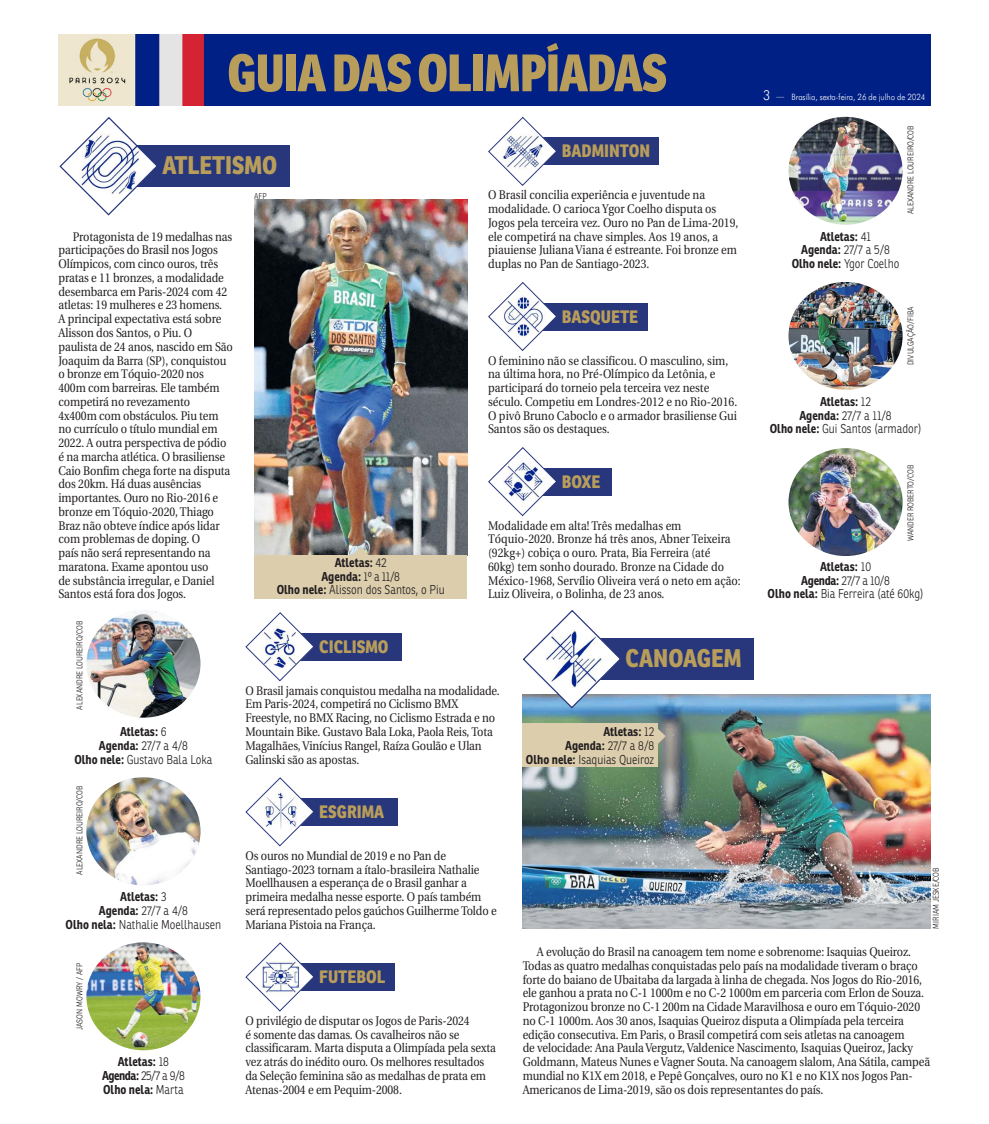
<style>
.page{position:relative;width:989px;height:1124px;background:#fff}
.page>*{position:absolute;margin:0;border:0;box-sizing:border-box;transform-origin:0 0}
.t1{font:800 51.12px "Ronnia Cond";letter-spacing:-.015em;color:#b99d5a}
.t2{font:800 24.75px "Ronnia";color:#b99d5a;scale:.88 1}
.t3{font:800 17.5px "Ronnia";color:#b99d5a;scale:.88 1}
.t4{font:12.5px/13.8px "Utopia";letter-spacing:-.01em;color:#231f20;scale:.88 1}
.t5{font:300 12.5px/13.8px "Ronnia";color:#231f20;text-align:center;scale:.88 1}
.t6{font:700 12.5px/13.8px "Ronnia";color:#231f20;text-align:center;scale:.88 1}
.t7{font:300 8.75px "Futura BT";color:#fff;scale:.9 1}
.t8{font:300 8.12px "Ronnia";color:#231f20;scale:.9 1}
.s1{font-weight:700}
.s2{font-weight:300}
.s3{font-size:13.75px}
</style>
<div class="page">
<div style="left:790px;top:34px;width:140px;height:72px;background:#002085"></div>
<img style="left:58px;top:34px;width:732px;height:72px">
<img style="left:522px;top:694px;width:408px;height:234px">
<div style="left:127px;top:145px;width:163px;height:42px;background:#28377b"></div>
<div style="left:590px;top:638px;width:163px;height:41px;background:#28377b"></div>
<div style="left:513px;top:138px;width:145px;height:27px;background:#28377b"></div>
<div style="left:270px;top:633px;width:131px;height:27px;background:#28377b"></div>
<div style="left:513px;top:303px;width:134px;height:27px;background:#28377b"></div>
<div style="left:270px;top:798px;width:127px;height:27px;background:#28377b"></div>
<div style="left:513px;top:468px;width:99px;height:27px;background:#28377b"></div>
<div style="left:270px;top:963px;width:124px;height:27px;background:#28377b"></div>
<svg style="left:59px;top:117px;width:97px;height:99px"></svg>
<svg style="left:522px;top:609px;width:100px;height:100px"></svg>
<svg style="left:488px;top:116px;width:70px;height:70px"></svg>
<svg style="left:245px;top:612px;width:70px;height:69px"></svg>
<svg style="left:488px;top:282px;width:70px;height:69px"></svg>
<svg style="left:245px;top:777px;width:70px;height:69px"></svg>
<svg style="left:488px;top:447px;width:70px;height:69px"></svg>
<svg style="left:245px;top:942px;width:70px;height:69px"></svg>
<img style="left:788px;top:117px;width:114px;height:108px">
<img style="left:788px;top:282px;width:114px;height:108px">
<img style="left:788px;top:448px;width:114px;height:108px">
<img style="left:86px;top:610px;width:114px;height:107px">
<img style="left:86px;top:777px;width:114px;height:108px">
<img style="left:86px;top:942px;width:114px;height:108px">
<img style="left:254px;top:199px;width:213px;height:355px">
<div style="left:522px;top:723px;width:136px;height:44px;background:#dccead"></div>
<svg style="left:658px;top:727px;width:7px;height:18px"></svg>
<div style="left:254px;top:554px;width:213px;height:44px;background:#dccead"></div>
<svg style="left:352px;top:546px;width:17px;height:9px"></svg>
<h1 class="t1" style="left:227px;top:43px;width:441px">GUIA DAS OLIMPÍADAS</h1>
<h2 class="t2" style="left:162px;top:156px;width:132px">ATLETISMO</h2>
<p class="t4" style="left:58px;top:231px;width:200px;text-indent:14px">Protagonista de 19 medalhas nas participações do Brasil nos Jogos<br>Olímpicos, com cinco ouros, três pratas e 11 bronzes, a modalidade desembarca em Paris-2024 com 42 atletas: 19 mulheres e 23 homens.<br>A principal expectativa está sobre<br>Alisson dos Santos, o Piu. O paulista de 24 anos, nascido em São<br>Joaquim da Barra (SP), conquistou o bronze em Tóquio-2020 nos<br>400m com barreiras. Ele também competirá no revezamento<br>4x400m com obstáculos. Piu tem no currículo o título mundial em<br>2022. A outra perspectiva de pódio é na marcha atlética. O brasiliense<br>Caio Bonfim chega forte na disputa dos 20km. Há duas ausências importantes. Ouro no Rio-2016 e bronze em Tóquio-2020, Thiago<br>Braz não obteve índice após lidar com problemas de doping. O<br>país não será representando na maratona. Exame apontou uso<br>de substância irregular, e Daniel<br>Santos está fora dos Jogos.</p>
<p class="t8" style="left:254px;top:191px;width:16px">AFP</p>
<p class="t5" style="left:277px;top:556px;width:192px"><span class="s1">Atletas:</span> 42<br><span class="s1">Agenda:</span> 1º a 11/8<br><span class="s1">Olho nele:</span> Alisson dos Santos, o Piu</p>
<h3 class="t3" style="left:562px;top:144px;width:102px">BADMINTON</h3>
<p class="t4" style="left:488px;top:189px;width:286px">O Brasil concilia experiência e juventude na modalidade. O carioca Ygor Coelho disputa os Jogos pela terceira vez. Ouro no Pan de Lima-2019, ele competirá na chave simples. Aos 19 anos, a piauiense Juliana Viana é estreante. Foi bronze em duplas no Pan de Santiago-2023.</p>
<h3 class="t3" style="left:562px;top:309px;width:88px">BASQUETE</h3>
<p class="t4" style="left:488px;top:354px;width:285px">O feminino não se classificou. O masculino, sim, na última hora, no Pré-Olímpico da Letônia, e participará do torneio pela terceira vez neste século. Competiu em Londres-2012 e no Rio-2016.<br>O pivô Bruno Caboclo e o armador brasiliense Gui Santos são os destaques.</p>
<h3 class="t3" style="left:562px;top:474px;width:45px">BOXE</h3>
<p class="t4" style="left:488px;top:519px;width:289px">Modalidade em alta! Três medalhas em Tóquio-2020. Bronze há três anos, Abner Teixeira (92kg+) cobiça o ouro. Prata, Bia Ferreira (até<br>60kg) tem sonho dourado. Bronze na Cidade do México-1968, Servílio Oliveira verá o neto em ação:<br>Luiz Oliveira, o Bolinha, de 23 anos.</p>
<p class="t8" style="left:75px;top:709px;width:100px;rotate:-90deg">ALEXANDRE LOUREIRO/COB</p>
<p class="t6" style="left:74px;top:725px;width:158px">Atletas: <span class="s2">6<br></span>Agenda: <span class="s2">27/7 a 4/8<br></span>Olho nele: <span class="s2">Gustavo Bala Loka</span></p>
<p class="t8" style="left:75px;top:874px;width:100px;rotate:-90deg">ALEXANDRE LOUREIRO/COB</p>
<p class="t5" style="left:66px;top:890px;width:178px"><span class="s1">Atletas:</span> 3<br><span class="s1">Agenda:</span> 27/7 a 4/8<br><span class="s1">Olho nela:</span> Nathalie Moellhausen</p>
<h3 class="t3" style="left:319px;top:639px;width:80px">CICLISMO</h3>
<p class="t4" style="left:245px;top:684px;width:290px">O Brasil jamais conquistou medalha na modalidade.<br>Em Paris-2024, competirá no Ciclismo BMX Freestyle, no BMX Racing, no Ciclismo Estrada e no Mountain Bike. Gustavo Bala Loka, Paola Reis, Tota Magalhães, Vinícius Rangel, Raíza Goulão e Ulan Galinski são as apostas.</p>
<h3 class="t3" style="left:319px;top:804px;width:75px">ESGRIMA</h3>
<p class="t4" style="left:245px;top:849px;width:287px">Os ouros no Mundial de 2019 e no Pan de Santiago-2023 tornam a ítalo-brasileira Nathalie Moellhausen a esperança de o Brasil ganhar a primeira medalha nesse esporte. O país também será representado pelos gaúchos Guilherme Toldo e Mariana Pistoia na França.</p>
<h2 class="t2" style="left:625px;top:649px;width:133px">CANOAGEM</h2>
<p class="t5" style="left:526px;top:725px;width:147px;text-align:right"><span class="s1">Atletas:</span> 12<br><span class="s1">Agenda:</span> 27/7 a 8/8<br><span class="s1">Olho nele:</span> Isaquias Queiroz</p>
<p class="t7" style="left:763px;top:93px;width:182px"><span class="s3">3</span> — Brasília, sexta-feira, 26 de julho de 2024</p>
<p class="t6" style="left:791px;top:230px;width:124px">Atletas: <span class="s2">41<br></span>Agenda: <span class="s2">27/7 a 5/8<br></span>Olho nele: <span class="s2">Ygor Coelho</span></p>
<p class="t8" style="left:906px;top:214px;width:100px;rotate:-90deg">ALEXANDRE LOUREIRO/COB</p>
<p class="t8" style="left:906px;top:365px;width:66px;rotate:-90deg">DIVULGAÇÃO/FIBA</p>
<p class="t5" style="left:769px;top:395px;width:174px"><span class="s1">Atletas:</span> 12<br><span class="s1">Agenda:</span> 27/7 a 11/8<br><span class="s1">Olho nele:</span> Gui Santos (armador)</p>
<p class="t8" style="left:906px;top:541px;width:86px;rotate:-90deg">WANDER ROBERTO/COB</p>
<p class="t5" style="left:767px;top:560px;width:179px"><span class="s1">Atletas:</span> 10<br><span class="s1">Agenda:</span> 27/7 a 10/8<br><span class="s1">Olho nela:</span> Bia Ferreira (até 60kg)</p>
<p class="t8" style="left:931px;top:928px;width:69px;rotate:-90deg">MIRIAM JESKE/COB</p>
<p class="t8" style="left:75px;top:1029px;width:76px;rotate:-90deg">JASON MOWRY / AFP</p>
<p class="t6" style="left:102px;top:1055px;width:96px">Atletas: <span class="s2">18<br></span>Agenda: <span class="s2">25/7 a 9/8<br></span>Olho nela: <span class="s2">Marta</span></p>
<h3 class="t3" style="left:319px;top:969px;width:77px">FUTEBOL</h3>
<p class="t4" style="left:245px;top:1014px;width:286px">O privilégio de disputar os Jogos de Paris-2024<br>é somente das damas. Os cavalheiros não se classificaram. Marta disputa a Olimpíada pela sexta vez atrás do inédito ouro. Os melhores resultados da Seleção feminina são as medalhas de prata em Atenas-2004 e em Pequim-2008.</p>
<p class="t4" style="left:522px;top:946px;width:464px;text-indent:14px">A evolução do Brasil na canoagem tem nome e sobrenome: Isaquias Queiroz.<br>Todas as quatro medalhas conquistadas pelo país na modalidade tiveram o braço forte do baiano de Ubaitaba da largada à linha de chegada. Nos Jogos do Rio-2016, ele ganhou a prata no C-1 1000m e no C-2 1000m em parceria com Erlon de Souza.<br>Protagonizou bronze no C-1 200m na Cidade Maravilhosa e ouro em Tóquio-2020 no C-1 1000m. Aos 30 anos, Isaquias Queiroz disputa a Olimpíada pela terceira edição consecutiva. Em Paris, o Brasil competirá com seis atletas na canoagem<br>de velocidade: Ana Paula Vergutz, Valdenice Nascimento, Isaquias Queiroz, Jacky Goldmann, Mateus Nunes e Vagner Souta. Na canoagem slalom, Ana Sátila, campeã mundial no K1X em 2018, e Pepê Gonçalves, ouro no K1 e no K1X nos Jogos Pan-Americanos de Lima-2019, são os dois representantes do país.</p>
</div>
